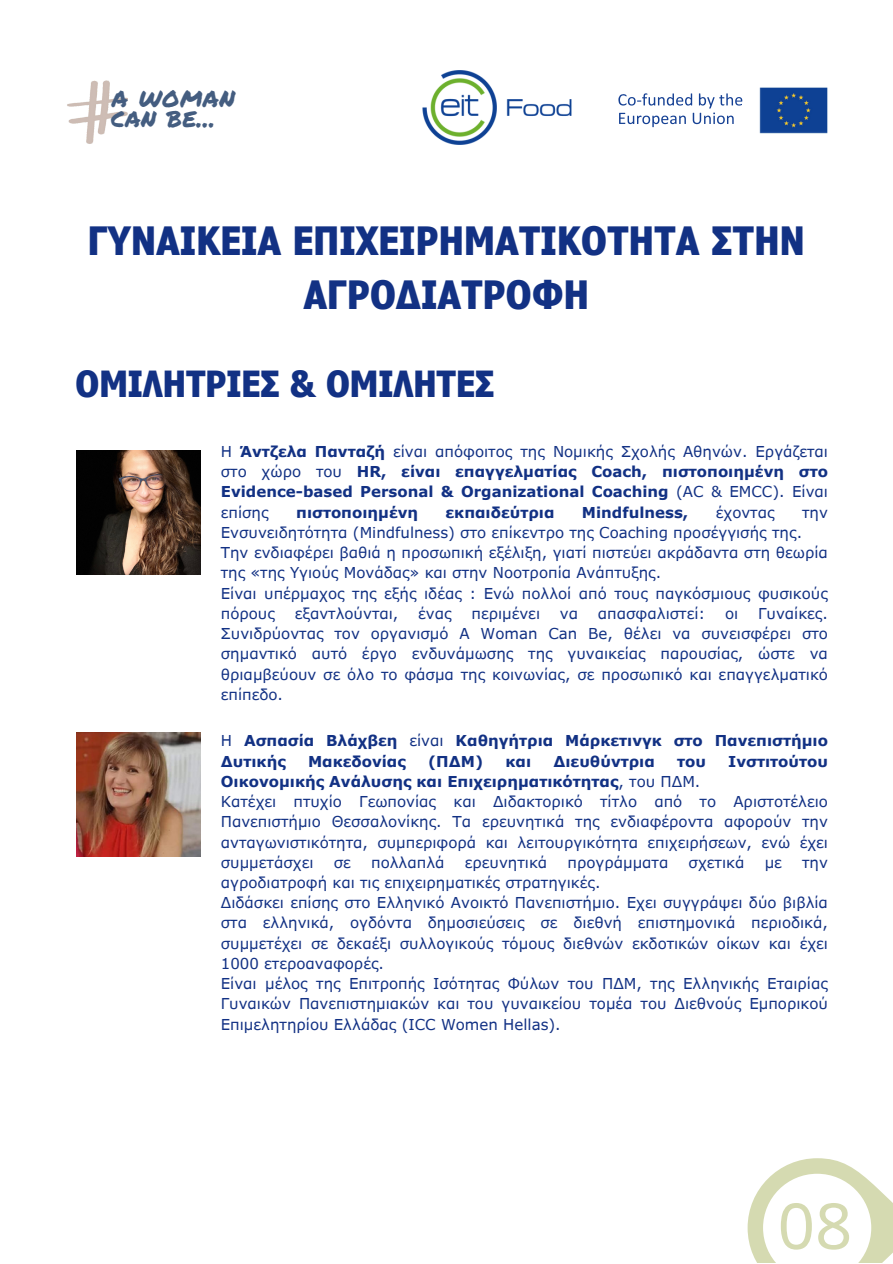
<style>
.page{position:relative;width:893px;height:1264px;background:#fff}
.page>*{position:absolute;margin:0;border:0;box-sizing:border-box;transform-origin:0 0}
.t1{font:700 condensed 39px/54px "Verdana Pro";letter-spacing:.01em;color:#123184;text-align:center}
.t2{font:700 condensed 36px "Verdana Pro";color:#123184}
.t3{font:27.75px "Permanent Marker";letter-spacing:.015em;color:#445d80}
.t4{font:26.7px "Permanent Marker";color:#445d80}
.t5{font:15px/20.2px "Verdana Pro";color:#123184;text-align:justify}
.t6{font:700 15px/20.2px "Verdana Pro";color:#123184;text-align:justify}
.s1{font-weight:400}
</style>
<div class="page">
<img style="left:422px;top:70px;width:150px;height:75px">
<svg style="left:618px;top:93px;width:97px;height:34px"></svg>
<img style="left:717px;top:87px;width:111px;height:47px">
<img style="left:67px;top:80px;width:61px;height:64px">
<img style="left:77px;top:450px;width:124px;height:124px">
<img style="left:77px;top:732px;width:124px;height:124px">
<svg style="left:747px;top:1158px;width:145px;height:104px"></svg>
<p class="t3" style="left:112px;top:77px;width:125px">A WOMAN</p>
<p class="t4" style="left:111px;top:98px;width:106px">CAN BE...</p>
<p class="t1" style="left:88px;top:212px;width:718px">ΓΥΝΑΙΚΕΙΑ ΕΠΙΧΕΙΡΗΜΑΤΙΚΟΤΗΤΑ ΣΤΗΝ<br>ΑΓΡΟΔΙΑΤΡΟΦΗ</p>
<p class="t2" style="left:76px;top:361px;width:420px">ΟΜΙΛΗΤΡΙΕΣ &amp; ΟΜΙΛΗΤΕΣ</p>
<p class="t6" style="left:221px;top:441px;width:608px"><span class="s1">Η</span> Άντζελα Πανταζή <span class="s1">είναι απόφοιτος της Νομικής Σχολής Αθηνών. Εργάζεται στο χώρο του</span> HR, είναι επαγγελματίας Coach, πιστοποιημένη στο Evidence-based Personal &amp; Organizational Coaching <span class="s1">(AC &amp; EMCC). Είναι επίσης</span></p>
<p class="t6" style="left:296px;top:501px;width:123px">πιστοποιημένη</p>
<p class="t6" style="left:445px;top:501px;width:110px">εκπαιδεύτρια</p>
<p class="t6" style="left:581px;top:501px;width:108px">Mindfulness,</p>
<p class="t5" style="left:715px;top:501px;width:60px">έχοντας</p>
<p class="t5" style="left:802px;top:501px;width:27px">την</p>
<p class="t5" style="left:221px;top:522px;width:582px">Ενσυνειδητότητα (Mindfulness) στο επίκεντρο της Coaching προσέγγισής της.</p>
<p class="t5" style="left:221px;top:542px;width:608px">Την ενδιαφέρει βαθιά η προσωπική εξέλιξη, γιατί πιστεύει ακράδαντα στη θεωρία της «της Υγιούς Μονάδας» και στην Νοοτροπία Ανάπτυξης.</p>
<p class="t5" style="left:221px;top:582px;width:608px">Είναι υπέρμαχος της εξής ιδέας : Ενώ πολλοί από τους παγκόσμιους φυσικούς πόρους</p>
<p class="t5" style="left:221px;top:602px;width:608px;text-indent:537px">Γυναίκες.<br>Συνιδρύοντας τον οργανισμό A Woman Can Be, θέλει να συνεισφέρει στο σημαντικό αυτό έργο ενδυνάμωσης της γυναικείας παρουσίας, ώστε να θριαμβεύουν σε όλο το φάσμα της κοινωνίας, σε προσωπικό και επαγγελματικό επίπεδο.</p>
<p class="t5" style="left:295px;top:602px;width:105px">εξαντλούνται,</p>
<p class="t5" style="left:418px;top:602px;width:35px">ένας</p>
<p class="t5" style="left:471px;top:602px;width:70px">περιμένει</p>
<p class="t5" style="left:560px;top:602px;width:20px">να</p>
<p class="t5" style="left:598px;top:602px;width:109px">απασφαλιστεί:</p>
<p class="t5" style="left:725px;top:602px;width:15px">οι</p>
<p class="t6" style="left:221px;top:730px;width:608px"><span class="s1">Η</span> Ασπασία Βλάχβεη <span class="s1">είναι</span> Καθηγήτρια Μάρκετινγκ στο Πανεπιστήμιο<br>Δυτικής</p>
<p class="t6" style="left:308px;top:750px;width:99px">Μακεδονίας</p>
<p class="t6" style="left:428px;top:750px;width:57px">(ΠΔΜ)</p>
<p class="t6" style="left:505px;top:750px;width:27px">και</p>
<p class="t6" style="left:553px;top:750px;width:103px">Διευθύντρια</p>
<p class="t6" style="left:677px;top:750px;width:30px">του</p>
<p class="t6" style="left:728px;top:750px;width:101px">Ινστιτούτου</p>
<p class="t6" style="left:221px;top:770px;width:481px">Οικονομικής Ανάλυσης και Επιχειρηματικότητας<span class="s1">, του ΠΔΜ.</span></p>
<p class="t5" style="left:221px;top:791px;width:608px">Κατέχει πτυχίο Γεωπονίας και Διδακτορικό τίτλο από το Αριστοτέλειο Πανεπιστήμιο Θεσσαλονίκης. Τα ερευνητικά της ενδιαφέροντα αφορούν την ανταγωνιστικότητα, συμπεριφορά και λειτουργικότητα επιχειρήσεων, ενώ έχει συμμετάσχει</p>
<p class="t5" style="left:334px;top:851px;width:19px">σε</p>
<p class="t5" style="left:371px;top:851px;width:75px">πολλαπλά</p>
<p class="t5" style="left:465px;top:851px;width:84px">ερευνητικά</p>
<p class="t5" style="left:567px;top:851px;width:102px">προγράμματα</p>
<p class="t5" style="left:688px;top:851px;width:57px">σχετικά</p>
<p class="t5" style="left:764px;top:851px;width:19px">με</p>
<p class="t5" style="left:802px;top:851px;width:27px">την</p>
<p class="t5" style="left:221px;top:871px;width:381px">αγροδιατροφή και τις επιχειρηματικές στρατηγικές.</p>
<p class="t5" style="left:221px;top:892px;width:608px">Διδάσκει επίσης στο Ελληνικό Ανοικτό Πανεπιστήμιο. Εχει συγγράψει δύο βιβλία στα ελληνικά, ογδόντα δημοσιεύσεις σε διεθνή επιστημονικά περιοδικά, συμμετέχει σε δεκαέξι συλλογικούς τόμους διεθνών εκδοτικών οίκων και έχει 1000 ετεροαναφορές.</p>
<p class="t5" style="left:221px;top:973px;width:608px">Είναι μέλος της Επιτροπής Ισότητας Φύλων του ΠΔΜ, της Ελληνικής Εταιρίας Γυναικών Πανεπιστημιακών και του γυναικείου τομέα του Διεθνούς Εμπορικού Επιμελητηρίου Ελλάδας (ICC Women Hellas).</p>
</div>
